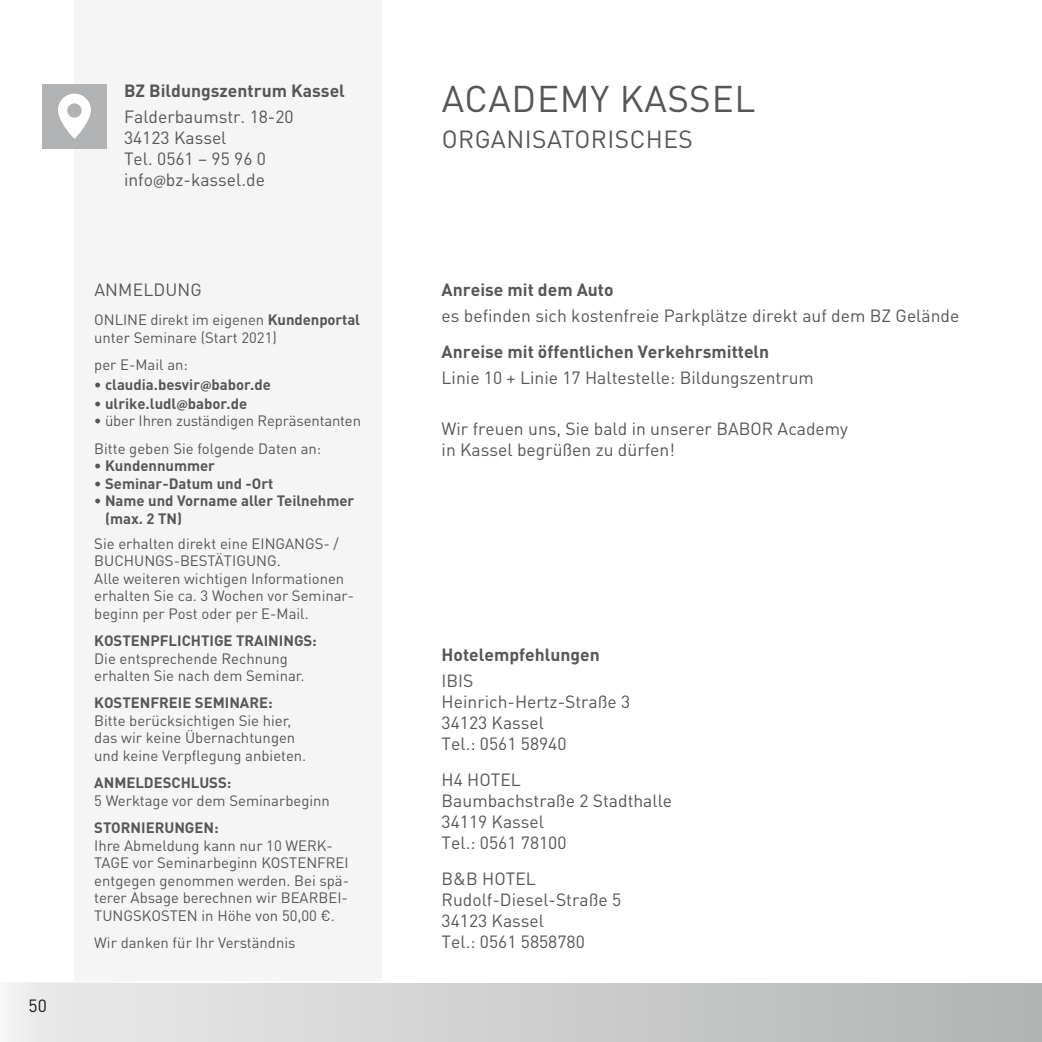
<style>
.page{position:relative;width:1042px;height:1042px;background:#fff}
.page>*{position:absolute;margin:0;border:0;box-sizing:border-box;transform-origin:0 0}
.t1{font:36.75px "DIN Pro";letter-spacing:.02em;color:#565656}
.t2{font:24.5px "DIN Pro";letter-spacing:.02em;color:#565656}
.t3{font:17.5px/21px "DIN Pro";color:#565656}
.t4{font:700 17.5px "DIN Pro";color:#565656}
.t5{font:17.5px "DIN Pro";color:#1a1a18}
.t6{font:14.88px/17.5px "DIN Pro";color:#565656}
.t7{font:700 14.88px/17.5px "DIN Pro";color:#565656}
.s1{font-family:"Myriad Pro"}
.s2{font-weight:700}
</style>
<div class="page">
<div style="left:74px;top:0;width:308px;height:982px;background:#f5f5f5"></div>
<div style="left:0;top:982px;width:1042px;height:60px;background:linear-gradient(to right,#ececec,#b1b2b2)"></div>
<hr style="left:0;top:980px;width:1042px;height:2px;background:#fff">
<div style="left:42px;top:84px;width:65px;height:64px;background:#b1b2b3"></div>
<svg style="left:58px;top:94px;width:33px;height:45px"></svg>
<p class="t5" style="left:29px;top:993px;width:20px">50</p>
<p class="t4" style="left:124px;top:79px;width:222px">BZ Bildungszentrum Kassel</p>
<p class="t3" style="left:124px;top:106px;width:171px">Falderbaumstr. 18-20<br>34123 Kassel<br>Tel. 0561 – 95 96 0 info<span class="s1">@</span>bz-kassel.de</p>
<p class="t3" style="left:94px;top:279px;width:109px">ANMELDUNG</p>
<p class="t6" style="left:94px;top:311px;width:267px">ONLINE direkt im eigenen <span class="s2">Kundenportal </span>unter Seminare (Start 2021)</p>
<p class="t6" style="left:94px;top:355px;width:95px">per E-Mail an:</p>
<p class="t7" style="left:94px;top:375px;width:178px">• claudia.besvir<span class="s1">@</span>babor.de</p>
<p class="t7" style="left:94px;top:394px;width:154px">• ulrike.ludl<span class="s1">@</span>babor.de</p>
<p class="t6" style="left:94px;top:406px;width:268px;line-height:27.5px"><span class="s2">•</span> über Ihren zuständigen Repräsentanten<br>Bitte geben Sie folgende Daten an:</p>
<p class="t7" style="left:94px;top:456px;width:122px">• Kundennummer</p>
<p class="t7" style="left:94px;top:474px;width:181px">• Seminar-Datum und -Ort</p>
<p class="t7" style="left:105px;top:491px;width:251px;text-indent:-11px">• Name und Vorname aller Teilnehmer (max. 2 TN)</p>
<p class="t6" style="left:94px;top:534px;width:261px">Sie erhalten direkt eine EINGANGS- / BUCHUNGS-BESTÄTIGUNG.<br>Alle weiteren wichtigen Informationen erhalten Sie ca. 3 Wochen vor Seminar&shy;beginn per Post oder per E-Mail.</p>
<p class="t7" style="left:94px;top:631px;width:224px">KOSTENPFLICHTIGE TRAININGS:</p>
<p class="t6" style="left:94px;top:649px;width:212px">Die entsprechende Rechnung erhalten Sie nach dem Seminar.</p>
<p class="t7" style="left:94px;top:694px;width:180px">KOSTENFREIE SEMINARE:</p>
<p class="t6" style="left:94px;top:711px;width:214px">Bitte berücksichtigen Sie hier, das wir keine Übernachtungen und keine Verpflegung anbieten.</p>
<p class="t7" style="left:94px;top:773px;width:139px">ANMELDESCHLUSS:</p>
<p class="t6" style="left:94px;top:791px;width:237px">5 Werktage vor dem Seminarbeginn</p>
<p class="t7" style="left:94px;top:818px;width:126px">STORNIERUNGEN:</p>
<p class="t6" style="left:94px;top:836px;width:256px">Ihre Abmeldung kann nur 10 WERK-TAGE vor Seminarbeginn KOSTENFREI entgegen genommen werden. Bei spä&shy;terer Absage berechnen wir BEARBEI-TUNGSKOSTEN in Höhe von 50,00 €.</p>
<p class="t6" style="left:94px;top:933px;width:203px">Wir danken für Ihr Verständnis</p>
<h1 class="t1" style="left:442px;top:74px;width:315px">ACADEMY KASSEL</h1>
<h2 class="t2" style="left:442px;top:123px;width:253px">ORGANISATORISCHES</h2>
<p class="t4" style="left:441px;top:278px;width:173px">Anreise mit dem Auto</p>
<p class="t3" style="left:441px;top:305px;width:519px">es befinden sich kostenfreie Parkplätze direkt auf dem BZ Gelände</p>
<p class="t4" style="left:441px;top:340px;width:329px">Anreise mit öffentlichen Verkehrsmitteln</p>
<p class="t3" style="left:441px;top:366px;width:374px">Linie 10 + Linie 17 Haltestelle: Bildungszentrum</p>
<p class="t3" style="left:441px;top:417px;width:408px">Wir freuen uns, Sie bald in unserer BABOR Academy in Kassel begrüßen zu dürfen!</p>
<p class="t4" style="left:441px;top:643px;width:160px">Hotelempfehlungen</p>
<p class="t3" style="left:441px;top:669px;width:190px">IBIS<br>Heinrich-Hertz-Straße 3<br>34123 Kassel<br>Tel.: 0561 58940</p>
<p class="t3" style="left:441px;top:768px;width:232px">H4 HOTEL<br>Baumbachstraße 2 Stadthalle<br>34119 Kassel<br>Tel.: 0561 78100</p>
<p class="t3" style="left:441px;top:867px;width:181px">B&amp;B HOTEL<br>Rudolf-Diesel-Straße 5<br>34123 Kassel<br>Tel.: 0561 5858780</p>
</div>
